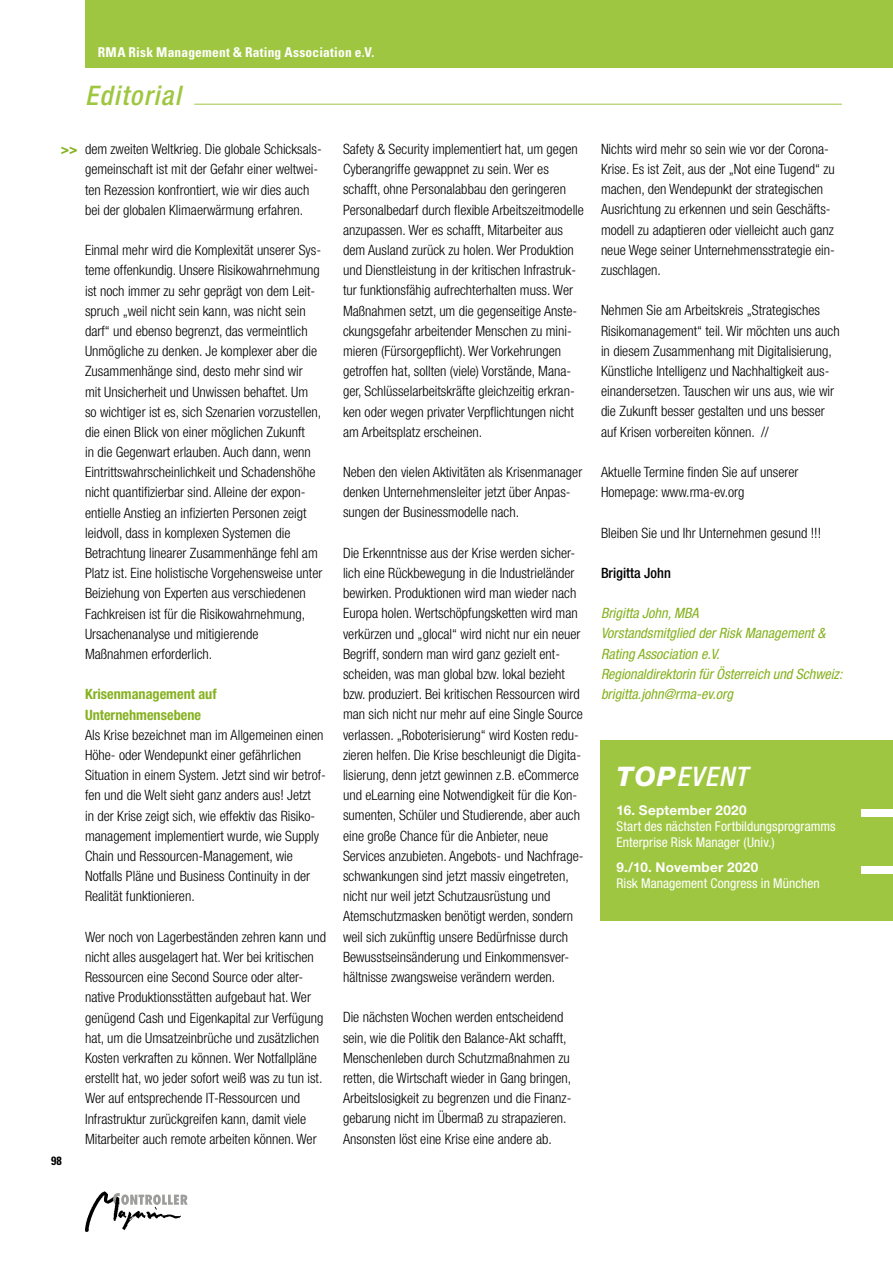
<style>
.page{position:relative;width:893px;height:1263px;background:#fff}
.page>*{position:absolute;margin:0;border:0;box-sizing:border-box;transform-origin:0 0}
.t1{font:italic 500 condensed 27px "Helvetica Neue LT Pro";letter-spacing:.05em;color:#9fc641}
.t2{font:italic 500 condensed 27px "Helvetica Neue LT Pro";letter-spacing:.04em;color:#fff}
.t3{font:300 condensed 14.25px/20.2px "Helvetica Neue LT Pro";color:#000}
.t4{font:italic condensed 14.25px/20.2px "Helvetica Neue LT Pro";color:#85b11f}
.t5{font:700 condensed 14.25px/20.2px "Helvetica Neue LT Pro";color:#85b11f}
.t6{font:500 condensed 14.25px "Helvetica Neue LT Pro";color:#000}
.t7{font:condensed 13.5px/16.2px "Helvetica Neue LT Pro";letter-spacing:.005em;color:#fff}
.t8{font:700 condensed 13.5px "Univers LT Std";letter-spacing:.015em;color:#fff}
.t9{font:700 13.5px "Helvetica Neue LT Pro";letter-spacing:.02em;color:#fff}
.t10{font:700 condensed 12px "Univers LT Std";color:#000}
.s1{font-weight:800;font-stretch:normal}
</style>
<div class="page">
<div style="left:85px;top:0;width:808px;height:68px;background:#9fc641"></div>
<svg style="left:181px;top:1194px;width:7px;height:11px"></svg>
<img style="left:85px;top:1191px;width:96px;height:41px">
<hr style="left:194px;top:104px;width:648px;height:1px;background:#9fc641">
<div style="left:600px;top:740px;width:293px;height:180px;background:#9fc641"></div>
<div style="left:861px;top:809px;width:32px;height:7px;background:#fff"></div>
<div style="left:861px;top:866px;width:32px;height:8px;background:#fff"></div>
<p class="t8" style="left:98px;top:43px;width:278px">RMA Risk Management &amp; Rating Association e.V.</p>
<h1 class="t1" style="left:85px;top:79px;width:97px">Editorial</h1>
<p class="t3" style="left:85px;top:139px;width:238px">dem zweiten Weltkrieg. Die globale Schicksals&shy;gemeinschaft ist mit der Gefahr einer weltwei&shy;ten Rezession konfrontiert, wie wir dies auch bei der globalen Klimaerwärmung erfahren.</p>
<p class="t3" style="left:85px;top:240px;width:239px">Einmal mehr wird die Komplexität unserer Sys&shy;teme offenkundig. Unsere Risikowahrnehmung ist noch immer zu sehr geprägt von dem Leit&shy;spruch „weil nicht sein kann, was nicht sein darf“ und ebenso begrenzt, das vermeintlich Unmögliche zu denken. Je komplexer aber die Zusammenhänge sind, desto mehr sind wir<br>mit Unsicherheit und Unwissen behaftet. Um so wichtiger ist es, sich Szenarien vorzustellen, die einen Blick von einer möglichen Zukunft<br>in die Gegenwart erlauben. Auch dann, wenn Eintrittswahrscheinlichkeit und Schadenshöhe nicht quantifizierbar sind. Alleine der expon&shy;entielle Anstieg an infizierten Personen zeigt leidvoll, dass in komplexen Systemen die Betrachtung linearer Zusammenhänge fehl am Platz ist. Eine holistische Vorgehensweise unter Beiziehung von Experten aus verschiedenen Fachkreisen ist für die Risikowahrnehmung, Ursachenanalyse und mitigierende Maßnahmen erforderlich.</p>
<p class="t5" style="left:85px;top:684px;width:133px">Krisenmanagement auf<br>Unternehmensebene</p>
<p class="t3" style="left:85px;top:724px;width:242px">Als Krise bezeichnet man im Allgemeinen einen Höhe- oder Wendepunkt einer gefährlichen Situation in einem System. Jetzt sind wir betrof&shy;fen und die Welt sieht ganz anders aus! Jetzt<br>in der Krise zeigt sich, wie effektiv das Risiko&shy;management implementiert wurde, wie Supply Chain und Ressourcen-Management, wie Notfalls Pläne und Business Continuity in der Realität funktionieren.</p>
<p class="t3" style="left:85px;top:926px;width:242px">Wer noch von Lagerbeständen zehren kann und nicht alles ausgelagert hat. Wer bei kritischen Ressourcen eine Second Source oder alter&shy;native Produktionsstätten aufgebaut hat. Wer genügend Cash und Eigenkapital zur Verfügung hat, um die Umsatzeinbrüche und zusätzlichen Kosten verkraften zu können. Wer Notfallpläne erstellt hat, wo jeder sofort weiß was zu tun ist.<br>Wer auf entsprechende IT-Ressourcen und Infrastruktur zurückgreifen kann, damit viele Mitarbeiter auch remote arbeiten können. Wer</p>
<p class="t5" style="left:61px;top:138px;width:19px">&gt;&gt;</p>
<p class="t3" style="left:601px;top:138px;width:235px">Nichts wird mehr so sein wie vor der Corona-Krise. Es ist Zeit, aus der „Not eine Tugend“ zu machen, den Wendepunkt der strategischen Ausrichtung zu erkennen und sein Geschäfts&shy;modell zu adaptieren oder vielleicht auch ganz neue Wege seiner Unternehmensstrategie ein&shy;zuschlagen.</p>
<p class="t3" style="left:601px;top:300px;width:240px">Nehmen Sie am Arbeitskreis „Strategisches Risikomanagement“ teil. Wir möchten uns auch in diesem Zusammenhang mit Digitalisierung, Künstliche Intelligenz und Nachhaltigkeit aus&shy;einandersetzen. Tauschen wir uns aus, wie wir die Zukunft besser gestalten und uns besser auf Krisen vorbereiten können. //</p>
<p class="t3" style="left:601px;top:462px;width:199px">Aktuelle Termine finden Sie auf unserer<br>Homepage: www.rma-ev.org</p>
<p class="t3" style="left:601px;top:522px;width:222px">Bleiben Sie und Ihr Unternehmen gesund !!!</p>
<p class="t6" style="left:601px;top:564px;width:71px">Brigitta John</p>
<p class="t4" style="left:601px;top:603px;width:243px">Brigitta John, MBA<br>Vorstandsmitglied der Risk Management &amp;<br>Rating Association e.V.<br>Regionaldirektorin für Österreich und Schweiz: brigitta.john@rma-ev.org</p>
<p class="t3" style="left:343px;top:139px;width:242px">Safety &amp; Security implementiert hat, um gegen Cyberangriffe gewappnet zu sein. Wer es schafft, ohne Personalabbau den geringeren Personalbedarf durch flexible Arbeitszeitmodelle anzupassen. Wer es schafft, Mitarbeiter aus dem Ausland zurück zu holen. Wer Produktion und Dienstleistung in der kritischen Infrastruk&shy;tur funktionsfähig aufrechterhalten muss. Wer Maßnahmen setzt, um die gegenseitige Anste&shy;ckungsgefahr arbeitender Menschen zu mini&shy;mieren (Fürsorgepflicht). Wer Vorkehrungen getroffen hat, sollten (viele) Vorstände, Mana&shy;ger, Schlüsselarbeitskräfte gleichzeitig erkran&shy;ken oder wegen privater Verpflichtungen nicht am Arbeitsplatz erscheinen.</p>
<p class="t3" style="left:343px;top:462px;width:241px">Neben den vielen Aktivitäten als Krisenmanager denken Unternehmensleiter jetzt über Anpas&shy;sungen der Businessmodelle nach.</p>
<p class="t3" style="left:343px;top:543px;width:242px">Die Erkenntnisse aus der Krise werden sicher&shy;lich eine Rückbewegung in die Industrieländer bewirken. Produktionen wird man wieder nach Europa holen. Wertschöpfungsketten wird man verkürzen und „glocal“ wird nicht nur ein neuer Begriff, sondern man wird ganz gezielt ent&shy;scheiden, was man global bzw. lokal bezieht bzw. produziert. Bei kritischen Ressourcen wird man sich nicht nur mehr auf eine Single Source verlassen. „Roboterisierung“ wird Kosten redu&shy;zieren helfen. Die Krise beschleunigt die Digita&shy;lisierung, denn jetzt gewinnen z.B. eCommerce und eLearning eine Notwendigkeit für die Kon&shy;sumenten, Schüler und Studierende, aber auch eine große Chance für die Anbieter, neue Services anzubieten. Angebots- und Nachfrage&shy;schwankungen sind jetzt massiv eingetreten, nicht nur weil jetzt Schutzausrüstung und Atemschutzmasken benötigt werden, sondern weil sich zukünftig unsere Bedürfnisse durch Bewusstseinsänderung und Einkommensver&shy;hältnisse zwangsweise verändern werden.</p>
<p class="t3" style="left:343px;top:1007px;width:230px">Die nächsten Wochen werden entscheidend sein, wie die Politik den Balance-Akt schafft, Menschenleben durch Schutzmaßnahmen zu retten, die Wirtschaft wieder in Gang bringen, Arbeitslosigkeit zu begrenzen und die Finanz&shy;gebarung nicht im Übermaß zu strapazieren.<br>Ansonsten löst eine Krise eine andere ab.</p>
<h1 class="t2" style="left:616px;top:760px;width:132px"><span class="s1">TOP</span>EVENT</h1>
<p class="t9" style="left:616px;top:802px;width:132px">16. September 2020</p>
<p class="t7" style="left:616px;top:818px;width:221px">Start des nächsten Fortbildungsprogramms<br>Enterprise Risk Manager (Univ.)</p>
<p class="t9" style="left:616px;top:859px;width:143px">9./10. November 2020</p>
<p class="t7" style="left:616px;top:875px;width:205px">Risk Management Congress in München</p>
<p class="t10" style="left:51px;top:1154px;width:12px">98</p>
</div>
